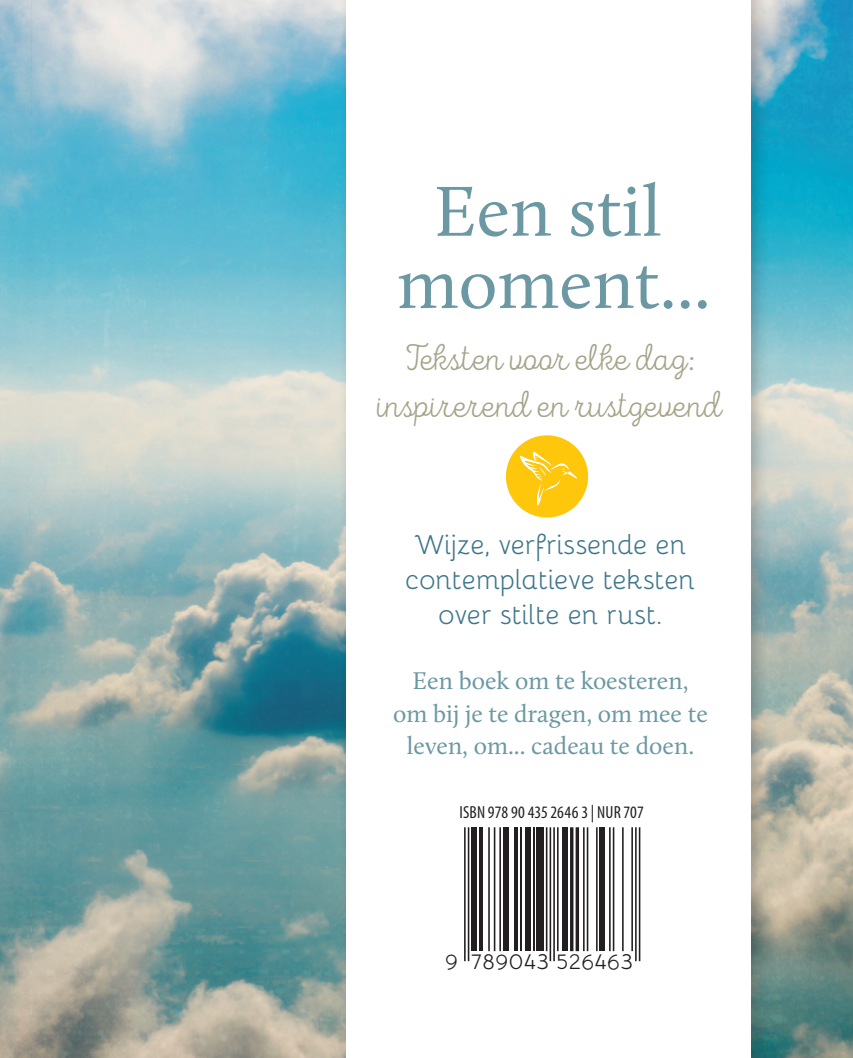
<style>
.page{position:relative;width:853px;height:1058px;background:#fff}
.page>*{position:absolute;margin:0;border:0;box-sizing:border-box;transform-origin:0 0}
.t1{font:73px/72.2px "Calluna";color:#6b98a2;text-align:center}
.t2{font:37.5px/47.5px "Intro Script L Base";color:#a7a48a;text-align:center}
.t3{font:27.5px/35px "Bellota";letter-spacing:-.01em;color:#3e758a;text-align:center}
.t4{font:25px/32.5px "Calluna";color:#6b98a2;text-align:center}
.t5{font:22.25px "Bellota";letter-spacing:.025em;color:#231f20}
.t6{font:condensed 17.5px "Myriad Pro";letter-spacing:.005em;color:#231f20}
</style>
<div class="page">
<img style="left:47px;top:0;width:806px;height:1057px">
<img style="left:0;top:0;width:47px;height:1057px">
<div style="left:338px;top:0;width:431px;height:1057px;background:#231f20;opacity:.25"></div>
<div style="left:347px;top:0;width:403px;height:1057px;background:#fff"></div>
<hr style="left:468px;top:827px;width:1px;height:133px;background:#231f20">
<hr style="left:464px;top:827px;width:1px;height:133px;background:#231f20">
<div style="left:471px;top:827px;width:6px;height:123px;background:#231f20"></div>
<hr style="left:479px;top:827px;width:3px;height:123px;background:#231f20">
<hr style="left:499px;top:827px;width:2px;height:123px;background:#231f20">
<hr style="left:494px;top:827px;width:1px;height:123px;background:#231f20">
<hr style="left:488px;top:827px;width:2px;height:123px;background:#231f20">
<div style="left:503px;top:827px;width:5px;height:123px;background:#231f20"></div>
<hr style="left:514px;top:827px;width:3px;height:123px;background:#231f20">
<hr style="left:520px;top:827px;width:1px;height:123px;background:#231f20">
<div style="left:525px;top:827px;width:5px;height:123px;background:#231f20"></div>
<hr style="left:533px;top:827px;width:1px;height:123px;background:#231f20">
<div style="left:536px;top:827px;width:7px;height:123px;background:#231f20"></div>
<hr style="left:557px;top:827px;width:1px;height:123px;background:#231f20">
<hr style="left:553px;top:827px;width:2px;height:133px;background:#231f20">
<hr style="left:549px;top:827px;width:2px;height:133px;background:#231f20">
<hr style="left:546px;top:827px;width:1px;height:123px;background:#231f20">
<div style="left:562px;top:827px;width:6px;height:123px;background:#231f20"></div>
<svg style="left:575px;top:827px;width:4px;height:123px"></svg>
<hr style="left:570px;top:827px;width:3px;height:123px;background:#231f20">
<hr style="left:596px;top:827px;width:1px;height:123px;background:#231f20">
<hr style="left:586px;top:827px;width:2px;height:123px;background:#231f20">
<hr style="left:583px;top:827px;width:1px;height:123px;background:#231f20">
<div style="left:599px;top:827px;width:6px;height:123px;background:#231f20"></div>
<hr style="left:638px;top:827px;width:2px;height:133px;background:#231f20">
<hr style="left:635px;top:827px;width:1px;height:133px;background:#231f20">
<hr style="left:631px;top:827px;width:2px;height:123px;background:#231f20">
<hr style="left:622px;top:827px;width:1px;height:123px;background:#231f20">
<hr style="left:612px;top:827px;width:2px;height:123px;background:#231f20">
<hr style="left:609px;top:827px;width:1px;height:123px;background:#231f20">
<div style="left:506px;top:435px;width:82px;height:82px;background:#fec70c;border-radius:50%"></div>
<svg style="left:520px;top:451px;width:57px;height:54px"></svg>
<svg style="left:0;top:0;width:1px;height:16px"></svg>
<svg style="left:0;top:1038px;width:1px;height:19px"></svg>
<svg style="left:852px;top:0;width:1px;height:16px"></svg>
<svg style="left:852px;top:1038px;width:1px;height:19px"></svg>
<h1 class="t1" style="left:397px;top:174px;width:315px">Een stil moment...</h1>
<h2 class="t2" style="left:376px;top:334px;width:347px">Teksten voor elke dag: inspirerend en rustgevend</h2>
<p class="t3" style="left:405px;top:524px;width:291px">Wijze, verfrissende en contemplatieve teksten over stilte en rust.</p>
<p class="t4" style="left:393px;top:664px;width:316px">Een boek om te koesteren, om bij je te dragen, om mee te leven, om... cadeau te doen.</p>
<p class="t6" style="left:459px;top:801px;width:186px">ISBN 978 90 435 2646 3 | NUR 707</p>
<p class="t5" style="left:445px;top:942px;width:189px">9 789043 526463</p>
</div>
